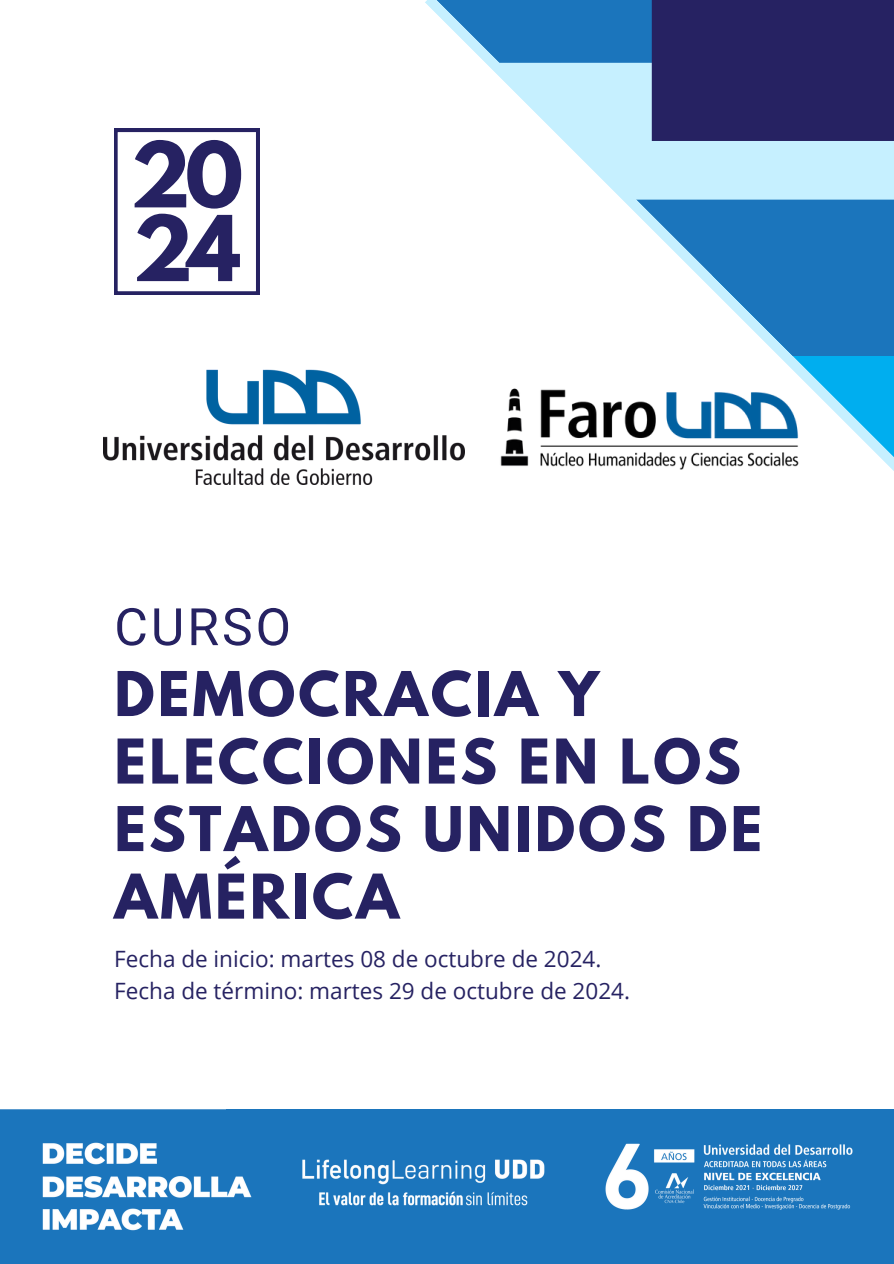
<style>
.page{position:relative;width:894px;height:1264px;background:#fff}
.page>*{position:absolute;margin:0;border:0;box-sizing:border-box;transform-origin:0 0}
.t1{font:700 80.25px/73.7px "League Spartan";color:#262262}
.t2{font:700 54.6px/67.5px "League Spartan";letter-spacing:.055em;color:#262262}
.t3{font:51.6px "Roboto";letter-spacing:.06em;color:#262262}
.t4{font:22.5px "Open Sans";color:#262262}
</style>
<div class="page">
<svg style="left:425px;top:0;width:148px;height:150px"></svg>
<svg style="left:573px;top:0;width:320px;height:470px"></svg>
<div style="left:0;top:1109px;width:226px;height:57px;background:#1b75bc"></div>
<div style="left:0;top:1166px;width:226px;height:97px;background:#1b75bc"></div>
<div style="left:226px;top:1109px;width:667px;height:154px;background:#1b75bc"></div>
<svg style="left:114px;top:129px;width:145px;height:165px"></svg>
<img style="left:605px;top:1143px;width:248px;height:67px">
<img style="left:302px;top:1159px;width:243px;height:47px">
<img style="left:36px;top:1139px;width:216px;height:92px">
<img style="left:104px;top:369px;width:360px;height:115px">
<img style="left:500px;top:343px;width:345px;height:127px">
<p class="t1" style="left:130px;top:148px;width:115px">20<br>24</p>
<h1 class="t3" style="left:114px;top:597px;width:178px">CURSO</h1>
<h3 class="t2" style="left:114px;top:667px;width:649px">DEMOCRACIA Y<br>ELECCIONES EN LOS<br>ESTADOS UNIDOS DE<br>AMÉRICA</h3>
<h2 class="t4" style="left:114px;top:943px;width:488px">Fecha de inicio: martes 08 de octubre de 2024.</h2>
<p class="t4" style="left:114px;top:974px;width:517px">Fecha de término: martes 29 de octubre de 2024.</p>
</div>
